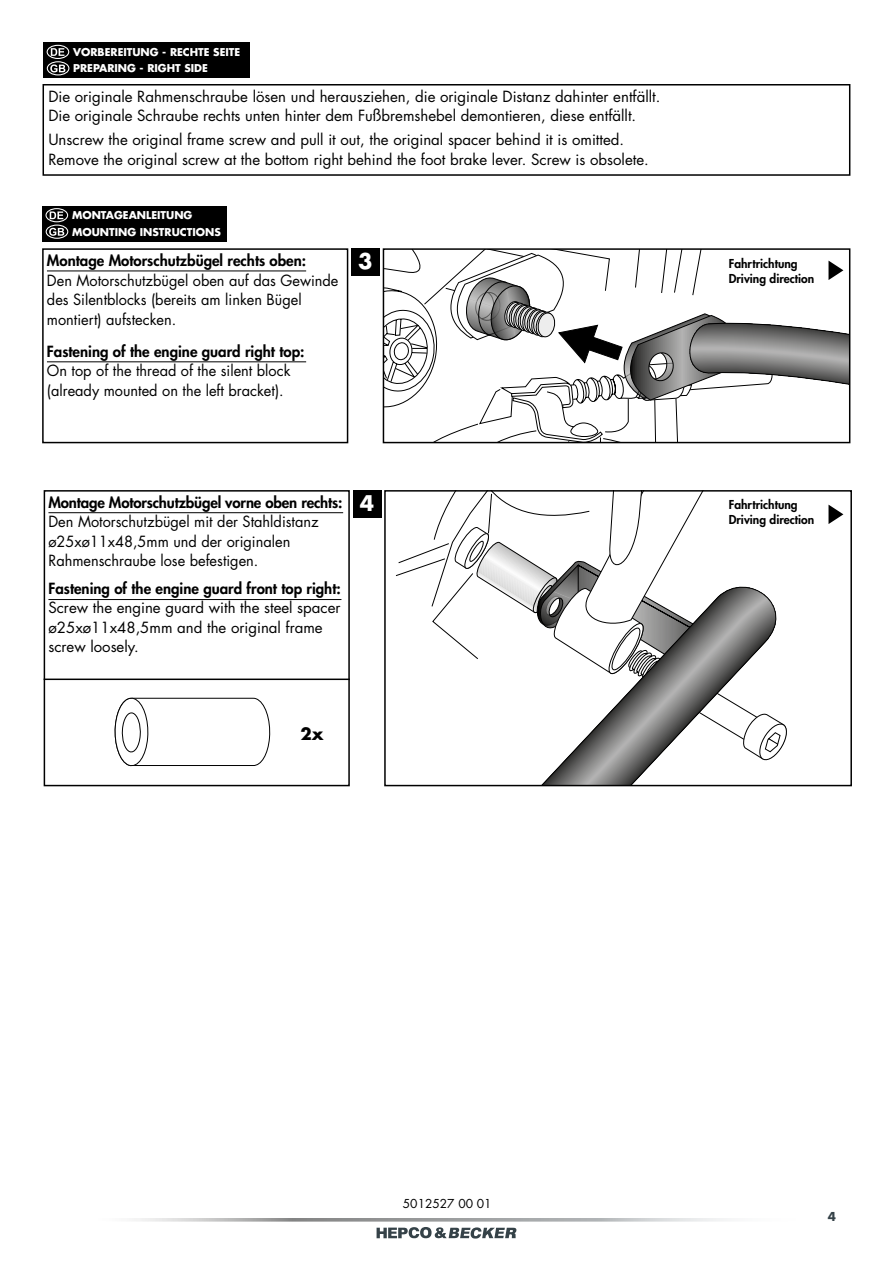
<style>
.page{position:relative;width:893px;height:1263px;background:#fff}
.page>*{position:absolute;margin:0;border:0;box-sizing:border-box;transform-origin:0 0}
.t1{font:700 21px "Futura Std";color:#fff}
.t2{font:700 16.5px "Futura Std";color:#000}
.t3{font:15px/19.5px "Futura Std";color:#000}
.t4{font:800 15px "Futura Std";color:#000}
.t5{font:800 12px/15px "Futura Std";color:#000}
.t6{font:12px "Futura Std";color:#000}
.t7{font:700 12px "Futura Std";color:#354248}
.t8{font:700 10.5px/16.5px "Futura Std";color:#fff}
.s1{font-weight:800}
.s2{font-weight:700;font-size:21px;color:#fff}
</style>
<div class="page">
<svg style="left:134px;top:1218px;width:593px;height:3px"></svg>
<svg style="left:377px;top:1227px;width:139px;height:11px"></svg>
<div style="left:42px;top:248px;width:306px;height:195px;border:2px solid #000"></div>
<div style="left:43px;top:206px;width:184px;height:35px;background:#000"></div>
<svg style="left:50px;top:211px;width:13px;height:8px"></svg>
<div style="left:45px;top:208px;width:23px;height:14px;border:1px solid #fff;border-radius:50%"></div>
<svg style="left:49px;top:228px;width:15px;height:8px"></svg>
<div style="left:46px;top:225px;width:22px;height:14px;border:1px solid #fff;border-radius:50%"></div>
<div style="left:351px;top:248px;width:29px;height:28px;background:#000"></div>
<svg style="left:383px;top:249px;width:467px;height:194px"></svg>
<hr style="left:47px;top:271px;width:259px;height:1px;background:#000">
<hr style="left:47px;top:362px;width:259px;height:1px;background:#000">
<div style="left:43px;top:43px;width:207px;height:35px;background:#000"></div>
<svg style="left:51px;top:48px;width:13px;height:8px"></svg>
<div style="left:47px;top:45px;width:22px;height:14px;border:1px solid #fff;border-radius:50%"></div>
<svg style="left:50px;top:64px;width:15px;height:8px"></svg>
<div style="left:47px;top:61px;width:22px;height:14px;border:1px solid #fff;border-radius:50%"></div>
<div style="left:43px;top:84px;width:807px;height:92px;border:2px solid #000"></div>
<div style="left:44px;top:490px;width:306px;height:296px;border:2px solid #000"></div>
<svg style="left:395px;top:493px;width:392px;height:290px"></svg>
<div style="left:384px;top:490px;width:468px;height:296px;border:2px solid #000"></div>
<div style="left:353px;top:490px;width:29px;height:28px;background:#000"></div>
<svg style="left:114px;top:697px;width:157px;height:70px"></svg>
<svg style="left:828px;top:505px;width:15px;height:19px"></svg>
<hr style="left:48px;top:512px;width:295px;height:1px;background:#000">
<hr style="left:48px;top:599px;width:293px;height:1px;background:#000">
<hr style="left:44px;top:678px;width:306px;height:2px;background:#000">
<p class="t8" style="left:73px;top:43px;width:169px">VORBEREITUNG - RECHTE SEITE<br>PREPARING - RIGHT SIDE</p>
<p class="t3" style="left:48px;top:86px;width:613px">Die originale Rahmenschraube lösen und herausziehen, die originale Distanz dahinter entfällt.<br>Die originale Schraube rechts unten hinter dem Fußbremshebel demontieren, diese entfällt.</p>
<p class="t3" style="left:48px;top:130px;width:602px">Unscrew the original frame screw and pull it out, the original spacer behind it is omitted.<br>Remove the original screw at the bottom right behind the foot brake lever. Screw is obsolete.</p>
<p class="t8" style="left:72px;top:207px;width:150px">MONTAGEANLEITUNG<br>MOUNTING INSTRUCTIONS</p>
<p class="t4" style="left:47px;top:251px;width:261px">Montage Motorschutzbügel rechts oben:</p>
<h1 class="t1" style="left:358px;top:247px;width:16px">3</h1>
<p class="t3" style="left:47px;top:270px;width:293px">Den Motorschutzbügel oben auf das Gewinde des Silentblocks (bereits am linken Bügel montiert) aufstecken.</p>
<p class="t4" style="left:47px;top:342px;width:259px">Fastening of the engine guard right top:</p>
<p class="t3" style="left:47px;top:361px;width:245px">On top of the thread of the silent block (already mounted on the left bracket).</p>
<p class="t3" style="left:48px;top:493px;width:327px"><span class="s1">Montage Motorschutzbügel vorne oben rechts:</span> <span class="s2">4<br></span>Den Motorschutzbügel mit der Stahldistanz ø25xø11x48,5mm und der originalen Rahmenschraube lose befestigen.</p>
<p class="t4" style="left:48px;top:579px;width:294px">Fastening of the engine guard front top right:</p>
<p class="t3" style="left:48px;top:598px;width:294px">Screw the engine guard with the steel spacer ø25xø11x48,5mm and the original frame screw loosely.</p>
<p class="t2" style="left:300px;top:722px;width:25px">2x</p>
<p class="t5" style="left:729px;top:256px;width:87px">Fahrtrichtung<br>Driving direction</p>
<p class="t5" style="left:729px;top:497px;width:87px">Fahrtrichtung<br>Driving direction</p>
<p class="t6" style="left:403px;top:1196px;width:90px">5012527 00 01</p>
<p class="t7" style="left:828px;top:1208px;width:10px">4</p>
</div>
